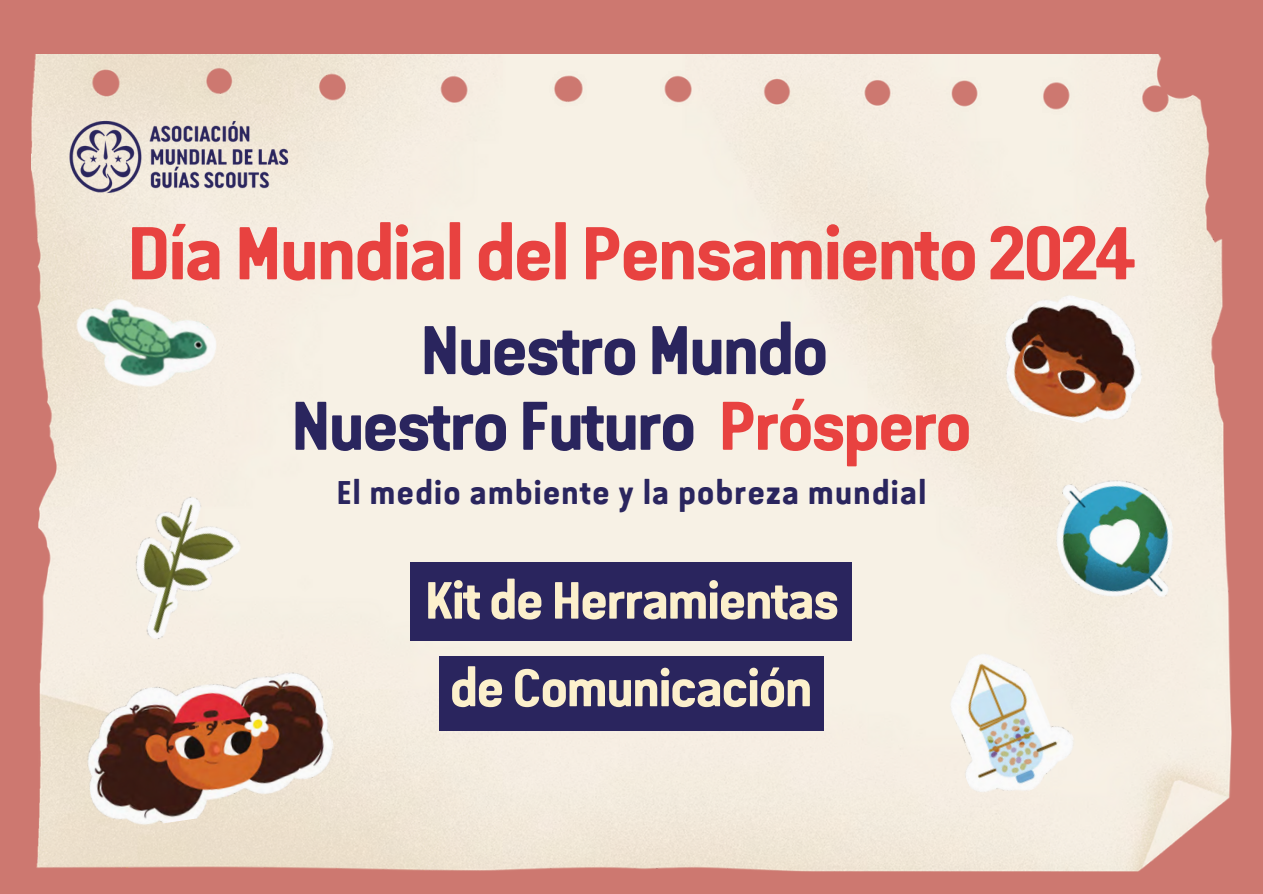
<style>
.page{position:relative;width:1263px;height:894px;background:#fff}
.page>*{position:absolute;margin:0;border:0;box-sizing:border-box;transform-origin:0 0}
.t1{font:700 75px "Van Condensed W01";letter-spacing:-.06em;color:#e84240}
.t2{font:700 69px "Van Condensed W01";letter-spacing:-.065em;color:#2a255e}
.t3{font:700 52.5px "Van Condensed W01";letter-spacing:-.06em;color:#fcf0cc}
.t4{font:700 33px "Van Condensed W01";color:#2a255e}
.s1{color:#e84240}
</style>
<div class="page">
<div style="left:0;top:0;width:1263px;height:893px;background:#cd7870"></div>
<img style="left:32px;top:55px;width:1199px;height:815px">
<div style="left:411px;top:562px;width:441px;height:79px;background:#2a255e"></div>
<div style="left:439px;top:655px;width:385px;height:75px;background:#2a255e"></div>
<img style="left:76px;top:662px;width:265px;height:170px">
<img style="left:990px;top:282px;width:166px;height:152px">
<img style="left:1043px;top:463px;width:145px;height:155px">
<img style="left:89px;top:469px;width:188px;height:204px">
<img style="left:924px;top:633px;width:161px;height:177px">
<img style="left:56px;top:270px;width:180px;height:150px">
<img style="left:69px;top:117px;width:221px;height:77px">
<p class="t1" style="left:126px;top:194px;width:1012px">Día Mundial del Pensamiento 2024</p>
<p class="t2" style="left:419px;top:295px;width:412px">Nuestro Mundo</p>
<h1 class="t2" style="left:290px;top:371px;width:684px">Nuestro Futuro <span class="s1">Próspero</span></h1>
<h2 class="t4" style="left:336px;top:466px;width:592px">El medio ambiente y la pobreza mundial</h2>
<h1 class="t3" style="left:424px;top:559px;width:417px">Kit de Herramientas</h1>
<p class="t3" style="left:449px;top:646px;width:366px">de Comunicación</p>
</div>
